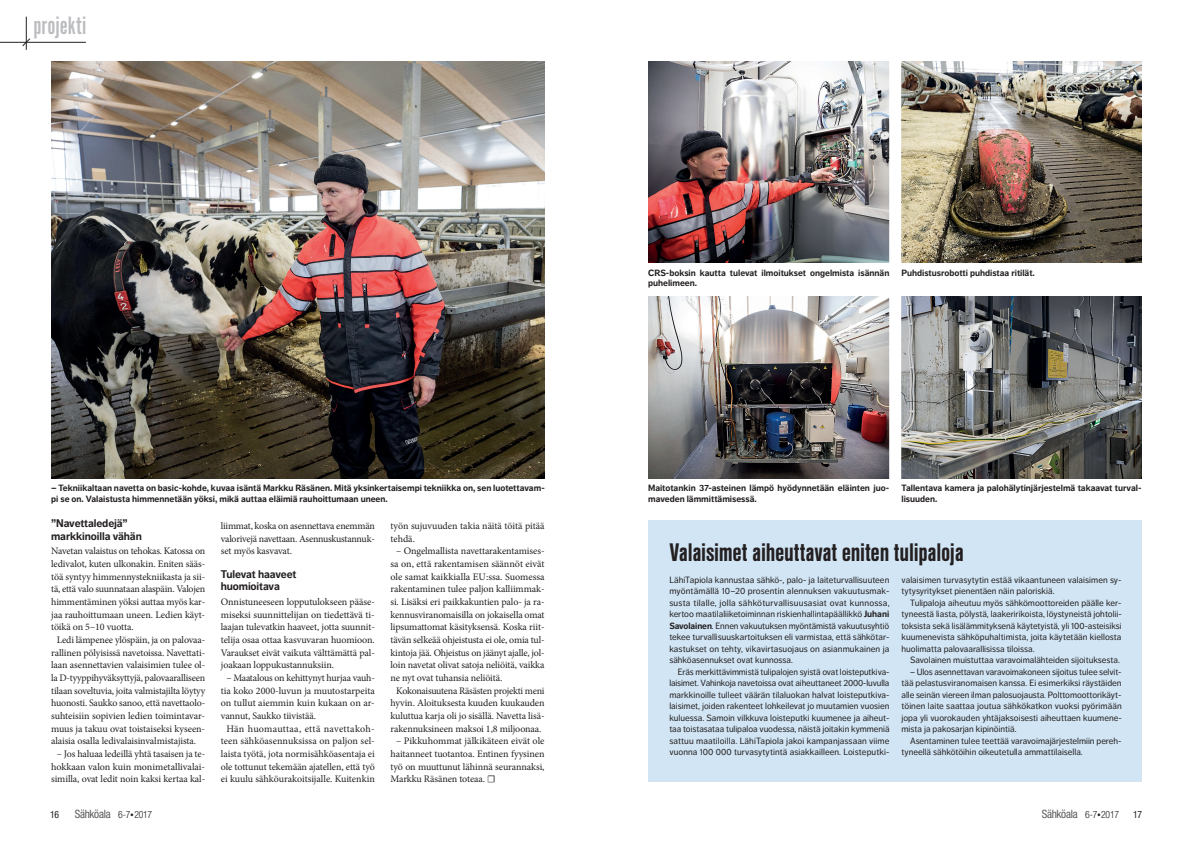
<style>
.page{position:relative;width:1191px;height:842px;background:#fff}
.page>*{position:absolute;margin:0;border:0;box-sizing:border-box;transform-origin:0 0}
.t1{font:700 26.5px "Nimbus San Con";letter-spacing:-.01em;color:#231f20}
.t2{font:26.2px "Alternate Got No 1 D";color:#bcbdc0}
.t3{font:condensed 11.5px "Helvetica Neue LT Std";letter-spacing:-.025em;color:#5a5a5d}
.t4{font:700 11px/12.6px "Dagny Pro";letter-spacing:-.01em;color:#231f20}
.t5{font:10px/12.6px "Minion Pro";letter-spacing:-.01em;color:#231f20;text-align:justify}
.t6{font:10px "Minion Pro";letter-spacing:.02em;color:#231f20}
.t7{font:condensed 10px "Helvetica Neue LT Std";color:#231f20}
.t8{font:9px "Dagny Pro";color:#231f20}
.t9{font:700 9px/10.5px "Dagny Pro";color:#231f20}
.t10{font:9px "Dagny Pro";letter-spacing:.025em;color:#231f20}
.s1{font-weight:300;font-size:10px;color:#231f20}
.s2{font-family:"Minion Pro";font-stretch:normal;font-size:10px;color:#231f20}
.s3{font-weight:700}
</style>
<div class="page">
<hr style="left:0;top:42px;width:86px;height:1px;background:#231f20">
<hr style="left:26px;top:17px;width:1px;height:33px;background:#231f20">
<svg style="left:22px;top:38px;width:9px;height:9px"></svg>
<img style="left:51px;top:61px;width:493px;height:418px">
<div style="left:648px;top:520px;width:493px;height:262px;background:#d1e5f4"></div>
<img style="left:648px;top:296px;width:493px;height:183px">
<img style="left:648px;top:61px;width:493px;height:202px">
<div style="left:889px;top:33px;width:12px;height:454px;background:#fff"></div>
<p class="t2" style="left:33px;top:12px;width:54px">projekti</p>
<p class="t9" style="left:51px;top:483px;width:495px">– Tekniikaltaan navetta on basic-kohde, kuvaa isäntä Markku Räsänen. Mitä yksinkertaisempi tekniikka on, sen luotettavam&shy;pi se on. Valaistusta himmennetään yöksi, mikä auttaa eläimiä rauhoittumaan uneen.</p>
<p class="t4" style="left:51px;top:517px;width:92px">”Navettaledejä” markkinoilla vähän</p>
<p class="t5" style="left:51px;top:545px;width:155px">Navetan valaistus on tehokas. Katossa on</p>
<p class="t5" style="left:51px;top:558px;width:156px">ledivalot, kuten ulkonakin. Eniten sääs-</p>
<p class="t5" style="left:51px;top:570px;width:156px">töä syntyy himmennystekniikasta ja sii-</p>
<p class="t5" style="left:51px;top:583px;width:156px">tä, että valo suunnataan alaspäin. Valojen</p>
<p class="t5" style="left:51px;top:596px;width:156px">himmentäminen yöksi auttaa myös kar-</p>
<p class="t5" style="left:51px;top:608px;width:156px">jaa rauhoittumaan uneen. Ledien käyt-</p>
<p class="t5" style="left:51px;top:621px;width:84px">töikä on 5–10 vuotta.</p>
<p class="t5" style="left:57px;top:634px;width:150px">Ledi lämpenee ylöspäin, ja on palovaa-</p>
<p class="t5" style="left:51px;top:646px;width:156px">rallinen pölyisissä navetoissa. Navettati-</p>
<p class="t5" style="left:51px;top:659px;width:156px">laan asennettavien valaisimien tulee ol-</p>
<p class="t5" style="left:51px;top:671px;width:156px">la D-tyyppihyväksyttyjä, palovaaralliseen</p>
<p class="t5" style="left:51px;top:684px;width:156px">tilaan soveltuvia, joita valmistajilta löytyy</p>
<p class="t5" style="left:51px;top:697px;width:156px">huonosti. Saukko sanoo, että navettaolo-</p>
<p class="t5" style="left:51px;top:709px;width:156px">suhteisiin sopivien ledien toimintavar-</p>
<p class="t5" style="left:51px;top:722px;width:156px">muus ja takuu ovat toistaiseksi kyseen-</p>
<p class="t5" style="left:51px;top:735px;width:146px">alaisia osalla ledivalaisinvalmistajista.</p>
<p class="t5" style="left:51px;top:747px;width:156px;text-align:center">– Jos haluaa ledeillä yhtä tasaisen ja te&shy;hokkaan valon kuin monimetallivalai&shy;similla, ovat ledit noin kaksi kertaa kal-</p>
<p class="t7" style="left:50px;top:809px;width:11px">16</p>
<p class="t3" style="left:75px;top:807px;width:79px">Sähköala <span class="s1">6-7</span><span class="s2">•</span><span class="s1">2017</span></p>
<p class="t5" style="left:221px;top:520px;width:156px">liimmat, koska on asennettava enemmän valorivejä navettaan. Asennuskustannuk&shy;set myös kasvavat.</p>
<p class="t4" style="left:221px;top:568px;width:77px">Tulevat haaveet huomioitava</p>
<p class="t5" style="left:221px;top:596px;width:156px">Onnistuneeseen lopputulokseen pääse&shy;miseksi suunnittelijan on tiedettävä ti&shy;laajan tulevatkin haaveet, jotta suunnit&shy;telija osaa ottaa kasvuvaran huomioon.<br>Varaukset eivät vaikuta välttämättä pal&shy;joakaan loppukustannuksiin.</p>
<p class="t5" style="left:226px;top:671px;width:150px">– Maatalous on kehittynyt hurjaa vauh-</p>
<p class="t5" style="left:221px;top:684px;width:156px">tia koko 2000-luvun ja muutostarpeita</p>
<p class="t5" style="left:221px;top:697px;width:156px">on tullut aiemmin kuin kukaan on ar-</p>
<p class="t5" style="left:221px;top:709px;width:97px">vannut, Saukko tiivistää.</p>
<p class="t6" style="left:226px;top:722px;width:150px">Hän huomauttaa, että navettakoh-</p>
<p class="t5" style="left:221px;top:735px;width:156px">teen sähköasennuksissa on paljon sel-</p>
<p class="t5" style="left:221px;top:747px;width:156px">laista työtä, jota normisähköasentaja ei</p>
<p class="t5" style="left:221px;top:760px;width:156px">ole tottunut tekemään ajatellen, että työ</p>
<p class="t5" style="left:221px;top:773px;width:156px">ei kuulu sähköurakoitsijalle. Kuitenkin</p>
<p class="t5" style="left:390px;top:520px;width:156px">työn sujuvuuden takia näitä töitä pitää tehdä.</p>
<p class="t5" style="left:396px;top:545px;width:150px">– Ongelmallista navettarakentamises-</p>
<p class="t5" style="left:390px;top:558px;width:156px">sa on, että rakentamisen säännöt eivät</p>
<p class="t5" style="left:390px;top:570px;width:156px">ole samat kaikkialla EU:ssa. Suomessa</p>
<p class="t5" style="left:390px;top:583px;width:156px">rakentaminen tulee paljon kalliimmak-</p>
<p class="t5" style="left:390px;top:596px;width:156px">si. Lisäksi eri paikkakuntien palo- ja ra-</p>
<p class="t5" style="left:390px;top:608px;width:156px">kennusviranomaisilla on jokaisella omat</p>
<p class="t5" style="left:390px;top:621px;width:156px">lipsumattomat käsityksensä. Koska riit-</p>
<p class="t5" style="left:390px;top:634px;width:156px">tävän selkeää ohjeistusta ei ole, omia tul-</p>
<p class="t5" style="left:390px;top:646px;width:156px">kintoja jää. Ohjeistus on jäänyt ajalle, jol-</p>
<p class="t5" style="left:390px;top:659px;width:156px">loin navetat olivat satoja neliöitä, vaikka</p>
<p class="t5" style="left:390px;top:671px;width:113px">ne nyt ovat tuhansia neliöitä.</p>
<p class="t5" style="left:396px;top:684px;width:150px">Kokonaisuutena Räsästen projekti meni</p>
<p class="t5" style="left:390px;top:697px;width:156px">hyvin. Aloituksesta kuuden kuukauden</p>
<p class="t5" style="left:390px;top:709px;width:156px">kuluttua karja oli jo sisällä. Navetta lisä-</p>
<p class="t5" style="left:390px;top:722px;width:152px">rakennuksineen maksoi 1,8 miljoonaa.</p>
<p class="t5" style="left:390px;top:735px;width:156px;text-indent:6px">– Pikkuhommat jälkikäteen eivät ole haitanneet tuotantoa. Entinen fyysinen työ on muuttunut lähinnä seurannaksi, Markku Räsänen toteaa. ☐</p>
<p class="t9" style="left:648px;top:268px;width:243px">CRS-boksin kautta tulevat ilmoitukset ongelmista isännän puhelimeen.</p>
<p class="t9" style="left:901px;top:268px;width:135px">Puhdistusrobotti puhdistaa ritilät.</p>
<p class="t9" style="left:648px;top:483px;width:243px">Maitotankin 37-asteinen lämpö hyödynnetään eläinten juo&shy;maveden lämmittämisessä.</p>
<p class="t9" style="left:901px;top:483px;width:241px">Tallentava kamera ja palohälytinjärjestelmä takaavat turval&shy;lisuuden.</p>
<p class="t1" style="left:669px;top:538px;width:296px">Valaisimet aiheuttavat eniten tulipaloja</p>
<p class="t8" style="left:669px;top:575px;width:221px">LähiTapiola kannustaa sähkö-, palo- ja laiteturvallisuuteen</p>
<p class="t8" style="left:669px;top:586px;width:222px">myöntämällä 10–20 prosentin alennuksen vakuutusmak-</p>
<p class="t10" style="left:669px;top:598px;width:222px">susta tilalle, jolla sähköturvallisuusasiat ovat kunnossa,</p>
<p class="t8" style="left:669px;top:609px;width:221px">kertoo maatilaliiketoiminnan riskienhallintapäällikkö <span class="s3">Juhani</span></p>
<p class="t8" style="left:669px;top:621px;width:221px"><span class="s3">Savolainen</span>. Ennen vakuutuksen myöntämistä vakuutusyhtiö</p>
<p class="t8" style="left:669px;top:632px;width:222px">tekee turvallisuuskartoituksen eli varmistaa, että sähkötar-</p>
<p class="t8" style="left:669px;top:644px;width:222px">kastukset on tehty, vikavirtasuojaus on asianmukainen ja</p>
<p class="t8" style="left:669px;top:655px;width:125px">sähköasennukset ovat kunnossa.</p>
<p class="t8" style="left:678px;top:667px;width:213px">Eräs merkittävimmistä tulipalojen syistä ovat loisteputkiva-</p>
<p class="t8" style="left:669px;top:678px;width:222px">laisimet. Vahinkoja navetoissa ovat aiheuttaneet 2000-luvulla</p>
<p class="t8" style="left:669px;top:690px;width:222px">markkinoille tulleet väärän tilaluokan halvat loisteputkiva-</p>
<p class="t8" style="left:669px;top:701px;width:222px">laisimet, joiden rakenteet lohkeilevat jo muutamien vuosien</p>
<p class="t8" style="left:669px;top:713px;width:222px">kuluessa. Samoin vilkkuva loisteputki kuumenee ja aiheut-</p>
<p class="t8" style="left:669px;top:724px;width:222px">taa toistasataa tulipaloa vuodessa, näistä joitakin kymmeniä</p>
<p class="t8" style="left:669px;top:736px;width:222px">sattuu maatiloilla. LähiTapiola jakoi kampanjassaan viime</p>
<p class="t8" style="left:669px;top:747px;width:222px">vuonna 100 000 turvasytytintä asiakkailleen. Loisteputki-</p>
<p class="t8" style="left:901px;top:575px;width:222px">valaisimen turvasytytin estää vikaantuneen valaisimen sy-</p>
<p class="t8" style="left:901px;top:586px;width:154px">tytysyritykset pienentäen näin paloriskiä.</p>
<p class="t8" style="left:910px;top:598px;width:213px">Tulipaloja aiheutuu myös sähkömoottoreiden päälle ker-</p>
<p class="t8" style="left:901px;top:609px;width:222px">tyneestä liasta, pölystä, laakeririkoista, löystyneistä johtolii-</p>
<p class="t8" style="left:901px;top:621px;width:222px">toksista sekä lisälämmityksenä käytetyistä, yli 100-asteisiksi</p>
<p class="t8" style="left:901px;top:632px;width:222px">kuumenevista sähköpuhaltimista, joita käytetään kiellosta</p>
<p class="t8" style="left:901px;top:644px;width:135px">huolimatta palovaarallisissa tiloissa.</p>
<p class="t8" style="left:910px;top:655px;width:211px">Savolainen muistuttaa varavoimalähteiden sijoituksesta.</p>
<p class="t8" style="left:910px;top:667px;width:213px">– Ulos asennettavan varavoimakoneen sijoitus tulee selvit-</p>
<p class="t8" style="left:901px;top:678px;width:222px">tää pelastusviranomaisen kanssa. Ei esimerkiksi räystäiden</p>
<p class="t8" style="left:901px;top:690px;width:222px">alle seinän viereen ilman palosuojausta. Polttomoottorikäyt-</p>
<p class="t8" style="left:901px;top:701px;width:222px">töinen laite saattaa joutua sähkökatkon vuoksi pyörimään</p>
<p class="t8" style="left:901px;top:713px;width:222px">jopa yli vuorokauden yhtäjaksoisesti aiheuttaen kuumene-</p>
<p class="t8" style="left:901px;top:724px;width:117px">mista ja pakosarjan kipinöintiä.</p>
<p class="t8" style="left:910px;top:736px;width:213px">Asentaminen tulee teettää varavoimajärjestelmiin pereh-</p>
<p class="t8" style="left:901px;top:747px;width:183px">tyneellä sähkötöihin oikeutetulla ammattilaisella.</p>
<p class="t3" style="left:1042px;top:807px;width:79px">Sähköala <span class="s1">6-7</span><span class="s2">•</span><span class="s1">2017</span></p>
<p class="t7" style="left:1133px;top:808px;width:11px">17</p>
</div>
